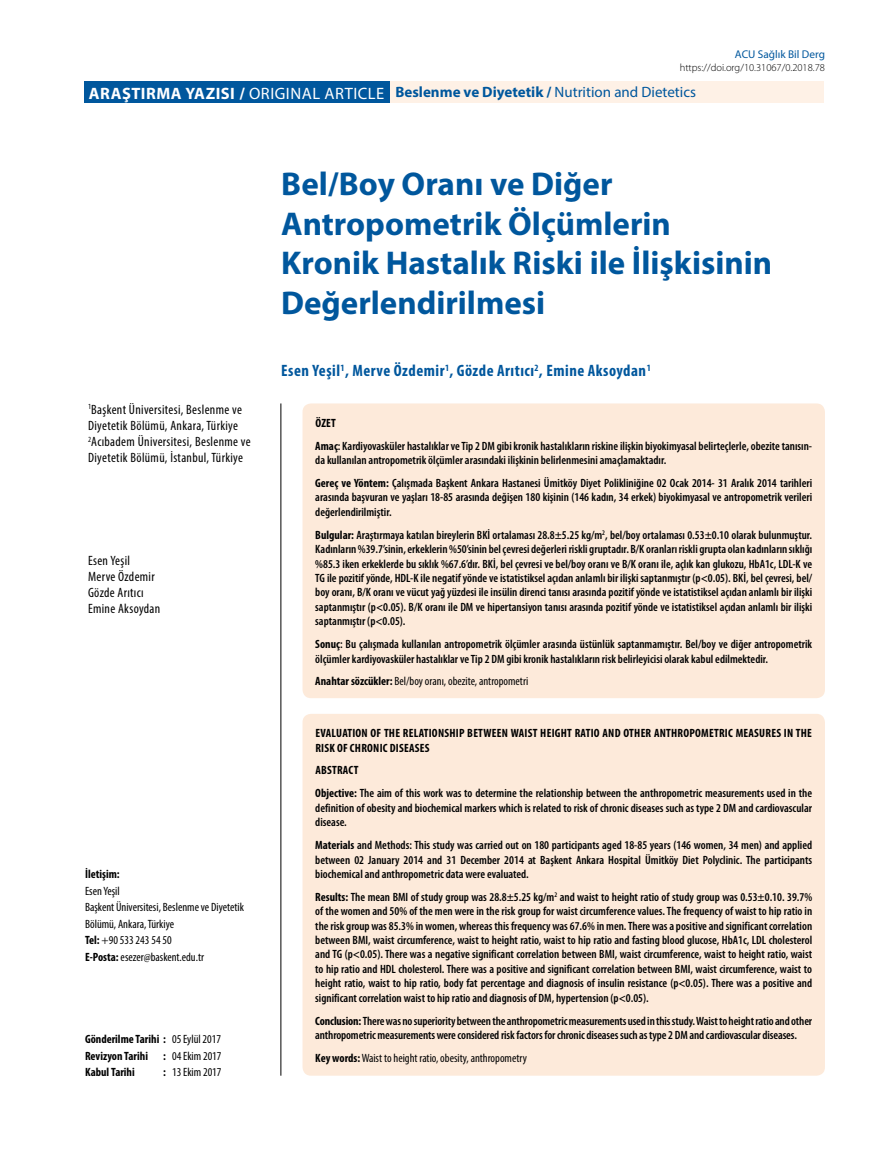
<style>
.page{position:relative;width:893px;height:1170px;background:#fff}
.page>*{position:absolute;margin:0;border:0;box-sizing:border-box;transform-origin:0 0}
.t1{font:700 33px/39.6px "Myriad Pro";color:#00579d}
.t2{font:700 condensed 16.5px "Myriad Pro";letter-spacing:.03em;color:#00579d}
.t3{font:15px "Myriad Pro";color:#00579d}
.t4{font:condensed 13.5px/16.2px "Myriad Pro";letter-spacing:.025em;color:#000}
.t5{font:600 condensed 12px/14.4px "Myriad Pro";color:#000}
.t6{font:condensed 12px/16.5px "Myriad Pro";color:#000}
.t7{font:700 condensed 12px/14.4px "Myriad Pro";letter-spacing:.02em;color:#000}
.t8{font:700 condensed 12px/16.5px "Myriad Pro";color:#000}
.t9{font:11.25px "Myriad Pro";color:#00579d}
.t10{font:300 10.5px "Myriad Pro";color:#000}
.s1{font-weight:700;font-size:16.5px;color:#fff}
.s2{font-size:16.5px;color:#fff}
.s3{font-weight:700}
.s4{font-weight:400}
</style>
<div class="page">
<hr style="left:280px;top:403px;width:1px;height:672px;background:#000">
<div style="left:389px;top:82px;width:435px;height:21px;background:#fef1e6"></div>
<div style="left:84px;top:82px;width:305px;height:21px;background:#00579d"></div>
<div style="left:302px;top:403px;width:523px;height:295px;background:#fdeada;border-radius:9px"></div>
<div style="left:302px;top:713px;width:523px;height:362px;background:#fdeada;border-radius:9px"></div>
<p class="t9" style="left:735px;top:47px;width:91px">ACU Sağlık Bil Derg</p>
<p class="t10" style="left:680px;top:62px;width:147px">https://doi.org/10.31067/0.2018.78</p>
<p class="t3" style="left:89px;top:83px;width:609px"><span class="s1">ARAŞTIRMA YAZISI /</span> <span class="s2">ORIGINAL ARTICLE</span> <span class="s3">Beslenme ve Diyetetik /</span> Nutrition and Dietetics</p>
<p class="t4" style="left:88px;top:401px;width:164px"><sup>1</sup>Başkent Üniversitesi, Beslenme ve Diyetetik Bölümü, Ankara, Türkiye <sup>2</sup>Acıbadem Üniversitesi, Beslenme ve Diyetetik Bölümü, İstanbul, Türkiye</p>
<p class="t4" style="left:88px;top:551px;width:74px">Esen Yeşil<br>Merve Özdemir<br>Gözde Arıtıcı<br>Emine Aksoydan</p>
<p class="t8" style="left:85px;top:865px;width:36px">İletişim:</p>
<p class="t6" style="left:85px;top:882px;width:160px">Esen Yeşil<br>Başkent Üniversitesi, Beslenme ve Diyetetik<br>Bölümü, Ankara, Türkiye<br><span class="s3">Tel:</span> +90 533 243 54 50<br><span class="s3">E-Posta:</span> esezer@baskent.edu.tr</p>
<p class="t8" style="left:85px;top:1030px;width:138px">Gönderilme Tarihi : <span class="s4">05 Eylül 2017<br></span>Revizyon Tarihi</p>
<p class="t6" style="left:163px;top:1047px;width:60px"><span class="s3">:</span> 04 Ekim 2017</p>
<p class="t8" style="left:85px;top:1063px;width:51px">Kabul Tarihi</p>
<p class="t6" style="left:163px;top:1063px;width:60px"><span class="s3">:</span> 13 Ekim 2017</p>
<h1 class="t1" style="left:281px;top:163px;width:492px">Bel/Boy Oranı ve Diğer<br>Antropometrik Ölçümlerin<br>Kronik Hastalık Riski ile İlişkisinin<br>Değerlendirilmesi</h1>
<h2 class="t2" style="left:281px;top:360px;width:371px">Esen Yeşil<sup>1</sup>, Merve Özdemir<sup>1</sup>, Gözde Arıtıcı<sup>2</sup>, Emine Aksoydan<sup>1</sup></h2>
<p class="t5" style="left:315px;top:411px;width:498px;line-height:23px"><span class="s3">ÖZET<br>Amaç</span>: Kardiyovasküler hastalıklar ve Tip 2 DM gibi kronik hastalıkların riskine ilişkin biyokimyasal belirteçlerle, obezite tanısın-</p>
<p class="t5" style="left:315px;top:449px;width:498px;line-height:23px">da kullanılan antropometrik ölçümler arasındaki ilişkinin belirlenmesini amaçlamaktadır.<br><span class="s3">Gereç ve Yöntem:</span> Çalışmada Başkent Ankara Hastanesi Ümitköy Diyet Polikliniğine 02 Ocak 2014- 31 Aralık 2014 tarihleri</p>
<p class="t5" style="left:315px;top:490px;width:498px">arasında başvuran ve yaşları 18-85 arasında değişen 180 kişinin (146 kadın, 34 erkek) biyokimyasal ve antropometrik verileri değerlendirilmiştir.</p>
<p class="t5" style="left:315px;top:527px;width:498px;text-align:justify"><span class="s3">Bulgular:</span> Araştırmaya katılan bireylerin BKİ ortalaması 28.8±5.25 kg/m<sup>2</sup>, bel/boy ortalaması 0.53±0.10 olarak bulunmuştur.<br>Kadınların %39.7’sinin, erkeklerin %50’sinin bel çevresi değerleri riskli gruptadır. B/K oranları riskli grupta olan kadınların sıklığı %85.3 iken erkeklerde bu sıklık %67.6’dır. BKİ, bel çevresi ve bel/boy oranı ve B/K oranı ile, açlık kan glukozu, HbA1c, LDL-K ve TG ile pozitif yönde, HDL-K ile negatif yönde ve istatistiksel açıdan anlamlı bir ilişki saptanmıştır (p&lt;0.05). BKİ, bel çevresi, bel/ boy oranı, B/K oranı ve vücut yağ yüzdesi ile insülin direnci tanısı arasında pozitif yönde ve istatistiksel açıdan anlamlı bir ilişki saptanmıştır (p&lt;0.05). B/K oranı ile DM ve hipertansiyon tanısı arasında pozitif yönde ve istatistiksel açıdan anlamlı bir ilişki saptanmıştır (p&lt;0.05).</p>
<p class="t5" style="left:315px;top:637px;width:498px"><span class="s3">Sonuç</span>: Bu çalışmada kullanılan antropometrik ölçümler arasında üstünlük saptanmamıştır. Bel/boy ve diğer antropometrik ölçümler kardiyovasküler hastalıklar ve Tip 2 DM gibi kronik hastalıkların risk belirleyicisi olarak kabul edilmektedir.</p>
<p class="t6" style="left:315px;top:673px;width:214px"><span class="s3">Anahtar sözcükler:</span> Bel/boy oranı, obezite, antropometri</p>
<p class="t7" style="left:315px;top:725px;width:498px">EVALUATION OF THE RELATIONSHIP BETWEEN WAIST HEIGHT RATIO AND OTHER ANTHROPOMETRIC MEASURES IN THE<br>RISK OF CHRONIC DISEASES</p>
<p class="t5" style="left:315px;top:759px;width:498px;line-height:23px"><span class="s3">ABSTRACT<br>Objective:</span> The aim of this work was to determine the relationship between the anthropometric measurements used in the</p>
<p class="t5" style="left:315px;top:800px;width:498px">definition of obesity and biochemical markers which is related to risk of chronic diseases such as type 2 DM and cardiovascular disease.</p>
<p class="t5" style="left:315px;top:838px;width:498px;text-align:justify"><span class="s3">Materials</span> and Methods: This study was carried out on 180 participants aged 18-85 years (146 women, 34 men) and applied between 02 January 2014 and 31 December 2014 at Başkent Ankara Hospital Ümitköy Diet Polyclinic. The participants biochemical and anthropometric data were evaluated.</p>
<p class="t5" style="left:315px;top:889px;width:498px;text-align:justify"><span class="s3">Results:</span> The mean BMI of study group was 28.8±5.25 kg/m<sup>2</sup> and waist to height ratio of study group was 0.53±0.10. 39.7% of the women and 50% of the men were in the risk group for waist circumference values. The frequency of waist to hip ratio in the risk group was 85.3% in women, whereas this frequency was 67.6% in men. There was a positive and significant correlation between BMI, waist circumference, waist to height ratio, waist to hip ratio and fasting blood glucose, HbA1c, LDL cholesterol and TG (p&lt;0.05). There was a negative significant correlation between BMI, waist circumference, waist to height ratio, waist to hip ratio and HDL cholesterol. There was a positive and significant correlation between BMI, waist circumference, waist to height ratio, waist to hip ratio, body fat percentage and diagnosis of insulin resistance (p&lt;0.05). There was a positive and significant correlation waist to hip ratio and diagnosis of DM, hypertension (p&lt;0.05).</p>
<p class="t5" style="left:315px;top:1013px;width:498px"><span class="s3">Conclusion:</span> There was no superiority between the anthropometric measurements used in this study. Waist to height ratio and other anthropometric measurements were considered risk factors for chronic diseases such as type 2 DM and cardiovascular diseases.</p>
<p class="t6" style="left:315px;top:1049px;width:213px"><span class="s3">Key words:</span> Waist to height ratio, obesity, anthropometry</p>
</div>
